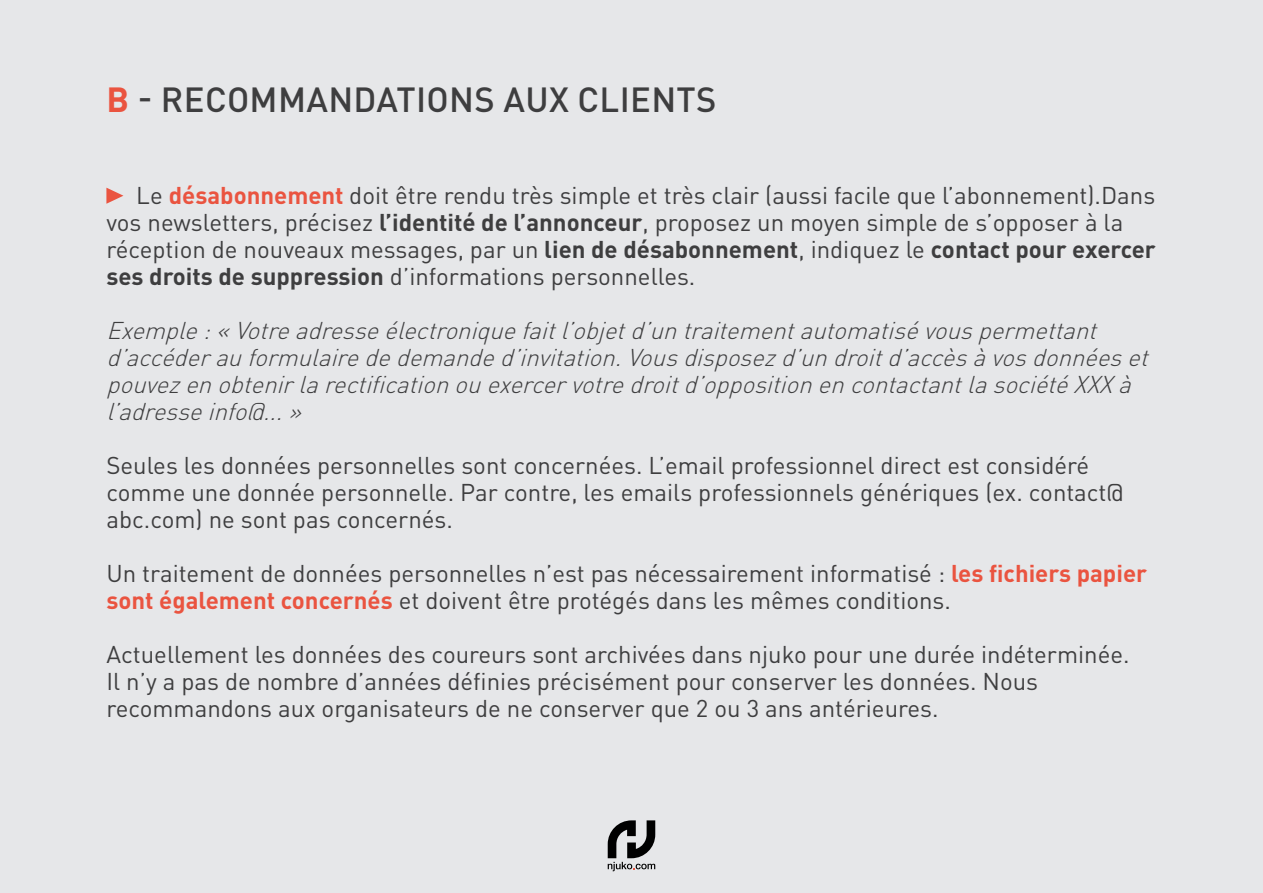
<style>
.page{position:relative;width:1263px;height:893px;background:#e6e7e9}
.page>*{position:absolute;margin:0;border:0;box-sizing:border-box;transform-origin:0 0}
.t1{font:500 34.5px "DIN Pro";letter-spacing:.01em;color:#3e3e3f}
.t2{font:24px/27px "DIN Pro";color:#3e3e3f}
.t3{font:italic 300 24px/27px "DIN Pro";color:#3e3e3f}
.s1{font-weight:700;color:#ea5440}
.s2{font-weight:700}
</style>
<div class="page">
<svg style="left:608px;top:820px;width:47px;height:51px"></svg>
<svg style="left:106px;top:188px;width:17px;height:16px"></svg>
<p class="t1" style="left:107px;top:76px;width:611px"><span class="s1">B</span> - RECOMMANDATIONS AUX CLIENTS</p>
<p class="t2" style="left:106px;top:181px;width:1051px;text-indent:30px">Le <span class="s1">désabonnement</span> doit être rendu très simple et très clair (aussi facile que l’abonnement).Dans vos newsletters, précisez <span class="s2">l’identité de l’annonceur</span>, proposez un moyen simple de s’opposer à la réception de nouveaux messages, par un <span class="s2">lien de désabonnement</span>, indiquez le <span class="s2">contact pour exercer ses droits de suppression</span> d’informations personnelles.</p>
<p class="t3" style="left:106px;top:316px;width:1051px">Exemple:«Votreadresseélectroniquefaitl’objetd’untraitementautomatisévouspermettant d’accéderauformulairededemanded’invitation.Vousdisposezd’undroitd’accèsàvosdonnéeset pouvezenobtenirlarectificationouexercervotredroitd’oppositionencontactantlasociétéXXXà l’adresseinfo@...»</p>
<p class="t2" style="left:106px;top:451px;width:1019px">Seules les données personnelles sont concernées. L’email professionnel direct est considéré comme une donnée personnelle. Par contre, les emails professionnels génériques (ex. contact@ abc.com) ne sont pas concernés.</p>
<p class="t2" style="left:106px;top:559px;width:1042px">Un traitement de données personnelles n’est pas nécessairement informatisé : <span class="s1">les fichiers papier sont également concernés</span> et doivent être protégés dans les mêmes conditions.</p>
<p class="t2" style="left:106px;top:640px;width:1025px">Actuellement les données des coureurs sont archivées dans njuko pour une durée indéterminée.<br>Il n’y a pas de nombre d’années définies précisément pour conserver les données. Nous recommandons aux organisateurs de ne conserver que 2 ou 3 ans antérieures.</p>
</div>
